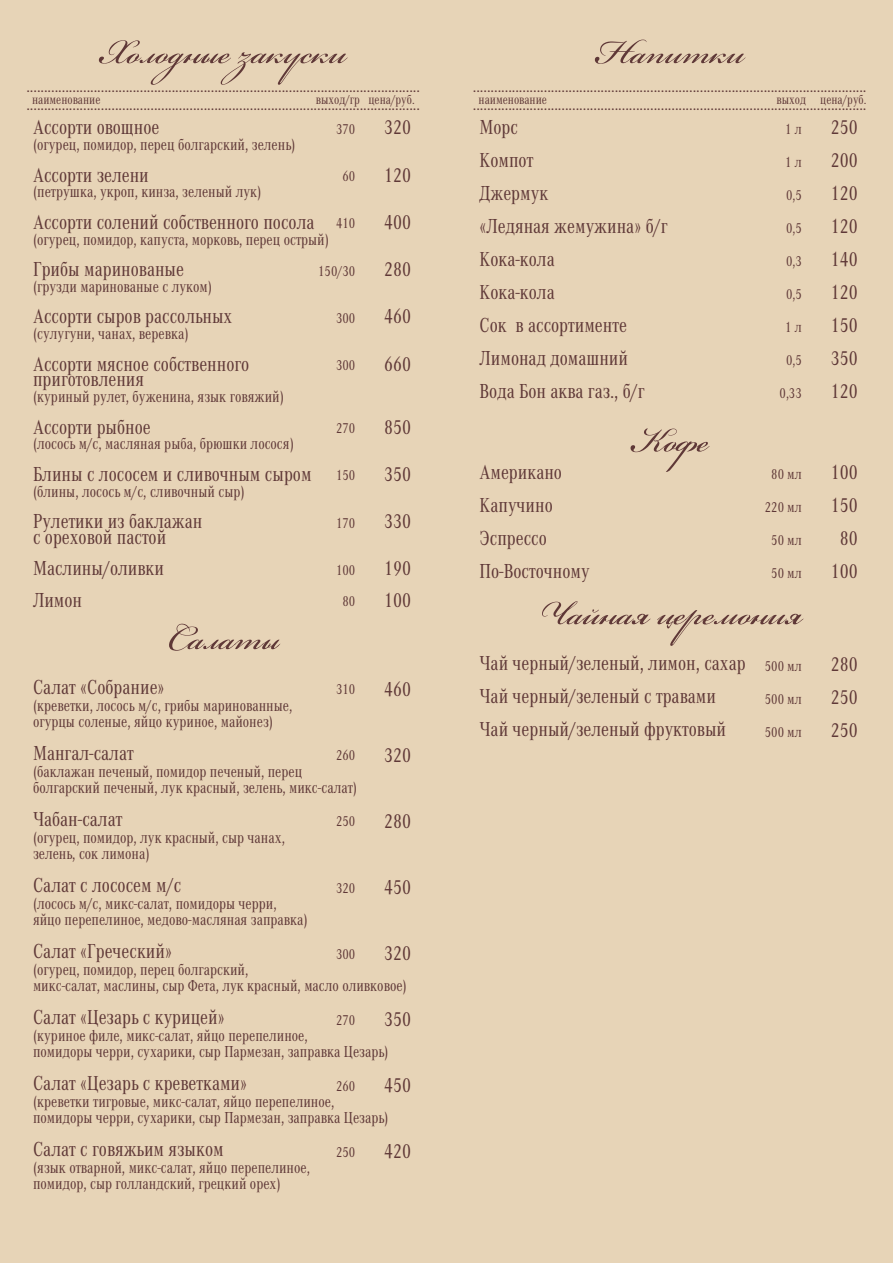
<style>
.page{position:relative;width:893px;height:1263px;background:#fff}
.page>*{position:absolute;margin:0;border:0;box-sizing:border-box;transform-origin:0 0}
.t1{font:54px "Bickham Script One";color:#5f3837}
.t2{font:21px/33px "Corporate A Con";color:#5f3837}
.t3{font:18px/17.9px "Corporate A Con";color:#5f3837}
.t4{font:16.5px/16.5px "Corporate A Con";color:#5f3837}
.t5{font:15px/33px "Corporate A Con";color:#5f3837;text-align:center}
.t6{font:13.5px "Corporate A Con";color:#5f3837}
</style>
<div class="page">
<div style="left:0;top:0;width:446px;height:1263px;background:#e7d4b7"></div>
<div style="left:446px;top:0;width:447px;height:1263px;background:#e7d4b7"></div>
<h1 class="t1" style="left:101px;top:26px;width:247px">Холодные закуски</h1>
<p class="t2" style="left:33px;top:111px;width:128px">Ассорти овощное</p>
<p class="t4" style="left:33px;top:136px;width:264px">(огурец, помидор, перец болгарский, зелень)</p>
<p class="t2" style="left:33px;top:158px;width:117px">Ассорти зелени</p>
<p class="t4" style="left:33px;top:184px;width:230px">(петрушка, укроп, кинза, зеленый лук)</p>
<p class="t2" style="left:33px;top:205px;width:283px">Ассорти солений собственного посола</p>
<p class="t4" style="left:33px;top:231px;width:298px">(огурец, помидор, капуста, морковь, перец острый)</p>
<p class="t2" style="left:33px;top:253px;width:153px">Грибы маринованые</p>
<p class="t4" style="left:33px;top:278px;width:181px">(грузди маринованые с луком)</p>
<p class="t2" style="left:33px;top:300px;width:201px">Ассорти сыров рассольных</p>
<p class="t4" style="left:33px;top:325px;width:157px">(сулугуни, чанах, веревка)</p>
<p class="t2" style="left:33px;top:356px;width:218px;line-height:15.8px">Ассорти мясное собственного приготовления</p>
<p class="t4" style="left:33px;top:388px;width:252px">(куриный рулет, буженина, язык говяжий)</p>
<p class="t2" style="left:33px;top:410px;width:119px">Ассорти рыбное</p>
<p class="t4" style="left:33px;top:436px;width:262px">(лосось м/с, масляная рыба, брюшки лосося)</p>
<p class="t2" style="left:33px;top:457px;width:280px">Блины с лососем и сливочным сыром</p>
<p class="t4" style="left:33px;top:483px;width:213px">(блины, лосось м/с, сливочный сыр)</p>
<p class="t2" style="left:33px;top:513px;width:171px;line-height:15.8px">Рулетики из баклажан с ореховой пастой</p>
<p class="t2" style="left:33px;top:553px;width:132px;line-height:31.5px">Маслины/оливки<br>Лимон</p>
<p class="t3" style="left:26px;top:77px;width:395px">............................................................................................................... ...............................................................................................................</p>
<p class="t6" style="left:32px;top:91px;width:70px">наименование</p>
<p class="t6" style="left:316px;top:91px;width:100px">выход/гр цена/руб.</p>
<p class="t2" style="left:384px;top:111px;width:28px">320</p>
<p class="t2" style="left:384px;top:158px;width:28px">120</p>
<p class="t2" style="left:384px;top:205px;width:28px">400</p>
<p class="t2" style="left:384px;top:253px;width:28px">280</p>
<p class="t2" style="left:384px;top:300px;width:28px">460</p>
<p class="t2" style="left:384px;top:347px;width:28px">660</p>
<p class="t5" style="left:336px;top:112px;width:21px">370</p>
<p class="t5" style="left:342px;top:160px;width:14px">60</p>
<p class="t5" style="left:336px;top:207px;width:21px">410</p>
<p class="t5" style="left:318px;top:254px;width:39px">150/30</p>
<p class="t5" style="left:336px;top:301px;width:21px">300</p>
<p class="t5" style="left:336px;top:349px;width:21px">300</p>
<p class="t2" style="left:384px;top:410px;width:28px">850</p>
<p class="t2" style="left:384px;top:457px;width:28px">350</p>
<p class="t2" style="left:384px;top:505px;width:28px">330</p>
<p class="t2" style="left:384px;top:553px;width:28px;line-height:31.5px">190<br>100</p>
<p class="t5" style="left:336px;top:412px;width:21px">270</p>
<p class="t5" style="left:336px;top:459px;width:21px">150</p>
<p class="t5" style="left:336px;top:506px;width:21px">170</p>
<p class="t5" style="left:336px;top:554px;width:21px;line-height:31.5px">100<br>80</p>
<h1 class="t1" style="left:168px;top:612px;width:114px">Салаты</h1>
<p class="t2" style="left:33px;top:671px;width:133px">Салат «Собрание»</p>
<p class="t4" style="left:33px;top:697px;width:261px">(креветки, лосось м/с, грибы маринованные, огурцы соленые, яйцо куриное, майонез)</p>
<p class="t2" style="left:33px;top:737px;width:102px">Мангал-салат</p>
<p class="t4" style="left:33px;top:763px;width:326px">(баклажан печеный, помидор печеный, перец болгарский печеный, лук красный, зелень, микс-салат)</p>
<p class="t2" style="left:33px;top:803px;width:91px">Чабан-салат</p>
<p class="t4" style="left:33px;top:829px;width:253px">(огурец, помидор, лук красный, сыр чанах, зелень, сок лимона)</p>
<p class="t2" style="left:33px;top:869px;width:150px">Салат с лососем м/с</p>
<p class="t4" style="left:33px;top:895px;width:276px">(лосось м/с, микс-салат, помидоры черри, яйцо перепелиное, медово-масляная заправка)</p>
<p class="t2" style="left:33px;top:935px;width:140px">Салат «Греческий»</p>
<p class="t4" style="left:33px;top:961px;width:375px">(огурец, помидор, перец болгарский,<br>микс-салат, маслины, сыр Фета, лук красный, масло оливковое)</p>
<p class="t2" style="left:33px;top:1001px;width:193px">Салат «Цезарь с курицей»</p>
<p class="t4" style="left:33px;top:1027px;width:357px">(куриное филе, микс-салат, яйцо перепелиное,<br>помидоры черри, сухарики, сыр Пармезан, заправка Цезарь)</p>
<p class="t2" style="left:33px;top:1067px;width:216px">Салат «Цезарь с креветками»</p>
<p class="t4" style="left:33px;top:1093px;width:357px">(креветки тигровые, микс-салат, яйцо перепелиное, помидоры черри, сухарики, сыр Пармезан, заправка Цезарь)</p>
<p class="t2" style="left:33px;top:1133px;width:192px">Салат с говяжьим языком</p>
<p class="t4" style="left:33px;top:1159px;width:278px">(язык отварной, микс-салат, яйцо перепелиное, помидор, сыр голландский, грецкий орех)</p>
<p class="t2" style="left:384px;top:672px;width:28px">460</p>
<p class="t5" style="left:336px;top:673px;width:21px">310</p>
<p class="t2" style="left:384px;top:738px;width:28px">320</p>
<p class="t5" style="left:336px;top:739px;width:21px">260</p>
<p class="t2" style="left:384px;top:804px;width:28px">280</p>
<p class="t5" style="left:336px;top:805px;width:21px">250</p>
<p class="t2" style="left:384px;top:870px;width:28px">450</p>
<p class="t5" style="left:336px;top:871px;width:21px">320</p>
<p class="t2" style="left:384px;top:936px;width:28px">320</p>
<p class="t5" style="left:336px;top:937px;width:21px">300</p>
<p class="t2" style="left:384px;top:1002px;width:28px">350</p>
<p class="t5" style="left:336px;top:1003px;width:21px">270</p>
<p class="t2" style="left:384px;top:1068px;width:28px">450</p>
<p class="t5" style="left:336px;top:1069px;width:21px">260</p>
<p class="t2" style="left:384px;top:1134px;width:28px">420</p>
<p class="t5" style="left:336px;top:1135px;width:21px">250</p>
<h1 class="t1" style="left:596px;top:26px;width:150px">Напитки</h1>
<p class="t3" style="left:473px;top:77px;width:395px">............................................................................................................... ...............................................................................................................</p>
<p class="t2" style="left:479px;top:111px;width:189px">Морс<br>Компот<br>Джермук<br>«Ледяная жемужина» б/г<br>Кока-кола<br>Кока-кола<br>Сок в ассортименте<br>Лимонад домашний<br>Вода Бон аква газ., б/г</p>
<p class="t5" style="left:780px;top:112px;width:24px">1 л<br>1 л<br>0,5<br>0,5<br>0,3<br>0,5<br>1 л<br>0,5<br>0,33</p>
<p class="t2" style="left:831px;top:111px;width:28px;text-align:justify">250<br>200<br>120<br>120<br>140<br>120<br>150<br>350<br>120</p>
<h1 class="t1" style="left:632px;top:414px;width:79px">Кофе</h1>
<p class="t6" style="left:479px;top:91px;width:70px">наименование</p>
<p class="t6" style="left:777px;top:91px;width:91px">выход цена/руб.</p>
<p class="t2" style="left:479px;top:456px;width:112px">Американо<br>Капучино<br>Эспрессо<br>По-Восточному</p>
<p class="t5" style="left:765px;top:457px;width:38px">80 мл<br>220 мл<br>50 мл<br>50 мл</p>
<p class="t2" style="left:831px;top:456px;width:28px;text-align:center">100<br>150<br>80<br>100</p>
<h1 class="t1" style="left:538px;top:587px;width:266px">Чайная церемония</h1>
<p class="t2" style="left:479px;top:646px;width:268px">Чай черный/зеленый, лимон, сахар<br>Чай черный/зеленый с травами<br>Чай черный/зеленый фруктовый</p>
<p class="t5" style="left:765px;top:649px;width:38px;text-align:justify">500 мл 500 мл 500 мл</p>
<p class="t2" style="left:831px;top:647px;width:28px;text-align:justify">280<br>250<br>250</p>
</div>
